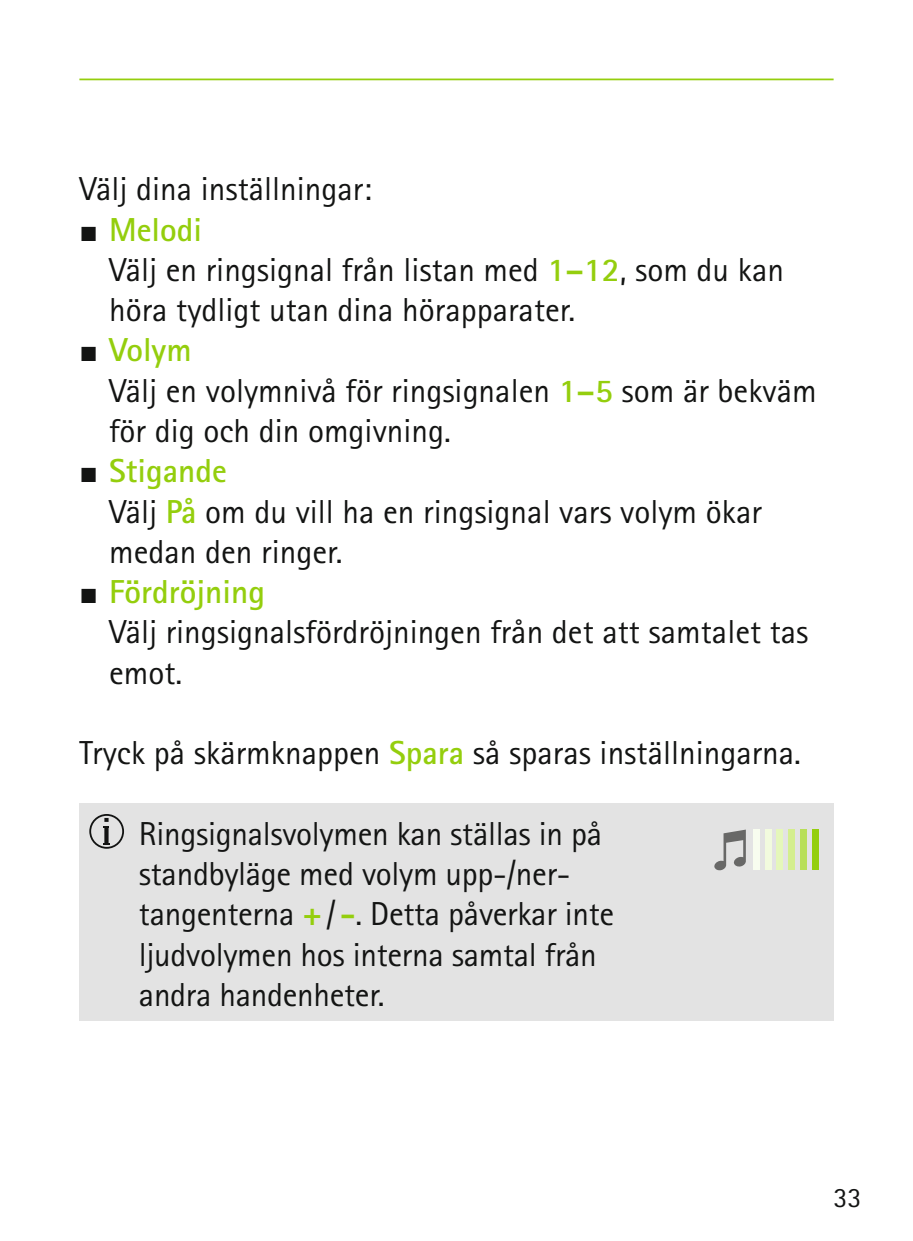
<style>
.page{position:relative;width:913px;height:1241px;background:#fff}
.page>*{position:absolute;margin:0;border:0;box-sizing:border-box;transform-origin:0 0}
.t1{font:33.25px/40.2px "Rotis Sans Serif Pro";color:#131413}
.t2{font:700 33.25px "Rotis Sans Serif Pro";color:#94ce0d}
.t3{font:28px "Rotis Sans Serif Pro";color:#131413}
.s1{font-family:"Phonak Pi"}
.s2{font-weight:700;color:#94ce0d}
.s3{font-family:"Phonak Pi";font-weight:400;color:#131413}
</style>
<div class="page">
<hr style="left:79px;top:78px;width:754px;height:2px;background:#94ce0d">
<div style="left:79px;top:802px;width:754px;height:218px;background:#e3e3e3"></div>
<div style="left:753px;top:829px;width:6px;height:41px;background:#f8fdef"></div>
<div style="left:765px;top:829px;width:6px;height:41px;background:#f2fbde"></div>
<div style="left:777px;top:829px;width:6px;height:41px;background:#e5f7ba"></div>
<div style="left:788px;top:829px;width:7px;height:41px;background:#d4ee8e"></div>
<div style="left:800px;top:829px;width:7px;height:41px;background:#b8df57"></div>
<div style="left:812px;top:829px;width:7px;height:41px;background:#94ce0d"></div>
<svg style="left:714px;top:829px;width:32px;height:41px"></svg>
<svg style="left:89px;top:814px;width:35px;height:34px"></svg>
<p class="t1" style="left:79px;top:169px;width:294px">Välj dina inställningar:<br><span class="s1">S</span> <span class="s2">Melodi</span></p>
<p class="t1" style="left:109px;top:250px;width:676px">Välj en ringsignal från listan med <span class="s2">1–12</span>, som du kan</p>
<p class="t1" style="left:109px;top:290px;width:467px">höra tydligt utan dina hörapparater.</p>
<p class="t2" style="left:79px;top:329px;width:114px"><span class="s3">S</span> Volym</p>
<p class="t1" style="left:109px;top:370px;width:709px">Välj en volymnivå för ringsignalen <span class="s2">1–5</span> som är bekväm</p>
<p class="t1" style="left:109px;top:411px;width:343px">för dig och din omgivning.</p>
<p class="t2" style="left:79px;top:450px;width:149px"><span class="s3">S</span> Stigande</p>
<p class="t1" style="left:109px;top:491px;width:654px">Välj <span class="s2">På</span> om du vill ha en ringsignal vars volym ökar</p>
<p class="t1" style="left:109px;top:531px;width:235px">medan den ringer.</p>
<p class="t2" style="left:79px;top:570px;width:187px"><span class="s3">S</span> Fördröjning</p>
<p class="t1" style="left:109px;top:612px;width:701px">Välj ringsignalsfördröjningen från det att samtalet tas</p>
<p class="t1" style="left:109px;top:652px;width:75px">emot.</p>
<p class="t1" style="left:79px;top:733px;width:723px">Tryck på skärmknappen <span class="s2">Spara</span> så sparas inställningarna.</p>
<p class="t1" style="left:139px;top:813px;width:477px">Ringsignalsvolymen kan ställas in på standbyläge med volym upp-/ner&shy;tangenterna <span class="s2">+</span>/ <span class="s2">-</span>. Detta påverkar inte ljudvolymen hos interna samtal från andra handenheter.</p>
<p class="t3" style="left:833px;top:1180px;width:29px">33</p>
</div>
